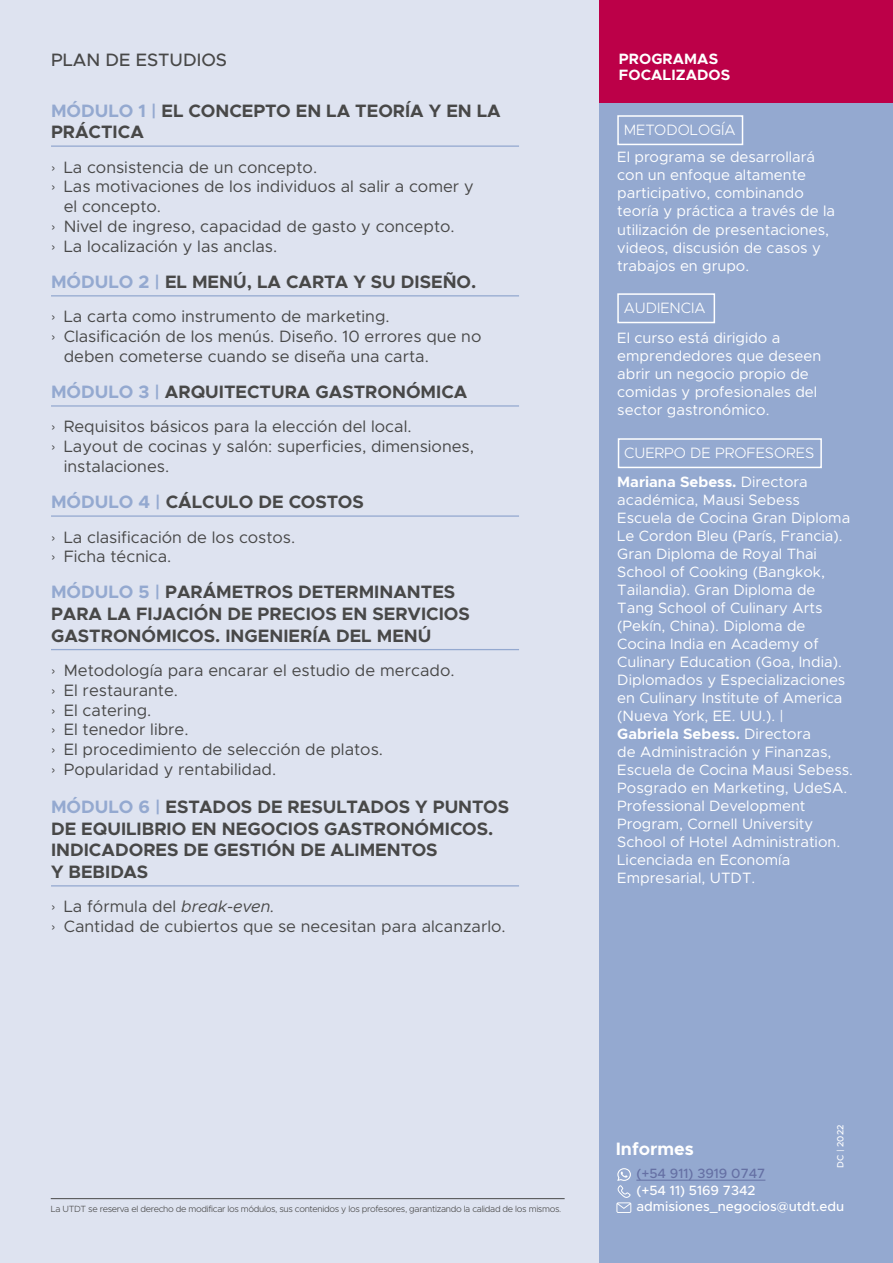
<style>
.page{position:relative;width:893px;height:1263px;background:#fff}
.page>*{position:absolute;margin:0;border:0;box-sizing:border-box;transform-origin:0 0}
.t1{font:700 18px/21.6px "Metropolis";color:#484848}
.t2{font:500 18px "Metropolis";color:#484848}
.t3{font:700 18px "Metropolis";color:#fff}
.t4{font:16.5px/19.8px "Metropolis";color:#484848}
.t5{font:15px/18px "Metropolis";color:#fff}
.t6{font:300 15px "Metropolis";color:#fff}
.t7{font:700 15px/16.5px "Metropolis";letter-spacing:.005em;color:#fff}
.t8{font:500 13.5px/16.2px "Metropolis";color:#fff}
.t9{font:500 13.5px "Metropolis";color:#6570a4}
.t10{font:300 9px "Metropolis";letter-spacing:-.035em;color:#484848}
.t11{font:500 9px "Metropolis";color:#fff}
.s1{color:#94a9d0}
.s2{font-family:"Helvetica Neue LT Std";font-weight:300}
.s3{font-style:italic}
.s4{font-weight:700}
</style>
<div class="page">
<div style="left:0;top:0;width:779px;height:1263px;background:#dee3f0"></div>
<div style="left:600px;top:0;width:293px;height:1263px;background:#94a9d0"></div>
<div style="left:600px;top:0;width:293px;height:102px;background:#bc0048"></div>
<div style="left:617px;top:115px;width:126px;height:30px;background:#94a9d0;border:2px solid #fff"></div>
<hr style="left:51px;top:145px;width:468px;height:2px;background:#94a9d0">
<hr style="left:51px;top:295px;width:468px;height:1px;background:#94a9d0">
<hr style="left:51px;top:405px;width:468px;height:2px;background:#94a9d0">
<hr style="left:51px;top:515px;width:468px;height:2px;background:#94a9d0">
<hr style="left:51px;top:649px;width:468px;height:1px;background:#94a9d0">
<hr style="left:51px;top:885px;width:468px;height:1px;background:#94a9d0">
<hr style="left:51px;top:1198px;width:514px;height:1px;background:#484848">
<div style="left:617px;top:293px;width:98px;height:30px;background:#94a9d0;border:2px solid #fff"></div>
<div style="left:618px;top:438px;width:204px;height:30px;background:#94a9d0;border:2px solid #fff"></div>
<svg style="left:616px;top:1168px;width:15px;height:45px"></svg>
<hr style="left:636px;top:1180px;width:129px;height:1px;background:#6570a4">
<p class="t2" style="left:51px;top:49px;width:178px">PLAN DE ESTUDIOS</p>
<p class="t7" style="left:619px;top:50px;width:113px">PROGRAMAS<br>FOCALIZADOS</p>
<p class="t1" style="left:51px;top:100px;width:451px"><span class="s1">MÓDULO 1 |</span> EL CONCEPTO EN LA TEORÍA Y EN LA<br>PRÁCTICA</p>
<p class="t4" style="left:51px;top:157px;width:268px"><span class="s2">›</span> La consistencia de un concepto.</p>
<p class="t4" style="left:51px;top:177px;width:424px"><span class="s2">›</span> Las motivaciones de los individuos al salir a comer y</p>
<p class="t4" style="left:64px;top:197px;width:99px">el concepto.</p>
<p class="t4" style="left:51px;top:216px;width:405px"><span class="s2">›</span> Nivel de ingreso, capacidad de gasto y concepto.</p>
<p class="t4" style="left:51px;top:236px;width:228px"><span class="s2">›</span> La localización y las anclas.</p>
<p class="t1" style="left:51px;top:271px;width:427px"><span class="s1">MÓDULO 2 |</span> EL MENÚ, LA CARTA Y SU DISEÑO.</p>
<p class="t4" style="left:51px;top:307px;width:340px"><span class="s2">›</span> La carta como instrumento de marketing.</p>
<p class="t4" style="left:51px;top:326px;width:432px"><span class="s2">›</span> Clasificación de los menús. Diseño. 10 errores que no</p>
<p class="t4" style="left:64px;top:346px;width:367px">deben cometerse cuando se diseña una carta.</p>
<p class="t1" style="left:51px;top:381px;width:418px"><span class="s1">MÓDULO 3 |</span> ARQUITECTURA GASTRONÓMICA</p>
<p class="t4" style="left:51px;top:417px;width:362px"><span class="s2">›</span> Requisitos básicos para la elección del local.</p>
<p class="t4" style="left:51px;top:437px;width:425px"><span class="s2">›</span> Layout de cocinas y salón: superficies, dimensiones,</p>
<p class="t4" style="left:64px;top:456px;width:107px">instalaciones.</p>
<p class="t1" style="left:51px;top:491px;width:314px"><span class="s1">MÓDULO 4 |</span> CÁLCULO DE COSTOS</p>
<p class="t4" style="left:51px;top:527px;width:246px"><span class="s2">›</span> La clasificación de los costos. <span class="s2">›</span> Ficha técnica.</p>
<p class="t1" style="left:51px;top:581px;width:420px"><span class="s1">MÓDULO 5 |</span> PARÁMETROS DETERMINANTES<br>PARA LA FIJACIÓN DE PRECIOS EN SERVICIOS<br>GASTRONÓMICOS. INGENIERÍA DEL MENÚ</p>
<p class="t4" style="left:51px;top:660px;width:405px"><span class="s2">›</span> Metodología para encarar el estudio de mercado. <span class="s2">›</span> El restaurante.<br><span class="s2">›</span> El catering.<br><span class="s2">›</span> El tenedor libre.<br><span class="s2">›</span> El procedimiento de selección de platos.<br><span class="s2">›</span> Popularidad y rentabilidad.</p>
<p class="t1" style="left:51px;top:796px;width:460px"><span class="s1">MÓDULO 6 |</span> ESTADOS DE RESULTADOS Y PUNTOS<br>DE EQUILIBRIO EN NEGOCIOS GASTRONÓMICOS.<br>INDICADORES DE GESTIÓN DE ALIMENTOS<br>Y BEBIDAS</p>
<p class="t4" style="left:51px;top:897px;width:456px"><span class="s2">›</span> La fórmula del <span class="s3">break-even.<br></span><span class="s2">›</span> Cantidad de cubiertos que se necesitan para alcanzarlo.</p>
<p class="t6" style="left:624px;top:121px;width:114px">METODOLOGÍA</p>
<p class="t5" style="left:617px;top:148px;width:219px">El programa se desarrollará con un enfoque altamente participativo, combinando teoría y práctica a través de la utilización de presentaciones, videos, discusión de casos y trabajos en grupo.</p>
<p class="t6" style="left:624px;top:299px;width:83px">AUDIENCIA</p>
<p class="t5" style="left:617px;top:328px;width:205px">El curso está dirigido a emprendedores que deseen abrir un negocio propio de comidas y profesionales del sector gastronómico.</p>
<p class="t6" style="left:624px;top:444px;width:191px">CUERPO DE PROFESORES</p>
<p class="t5" style="left:617px;top:472px;width:237px"><span class="s4">Mariana Sebess.</span> Directora académica, Mausi Sebess<br>Escuela de Cocina Gran Diploma<br>Le Cordon Bleu (París, Francia).<br>Gran Diploma de Royal Thai<br>School of Cooking (Bangkok,<br>Tailandia). Gran Diploma de<br>Tang School of Culinary Arts (Pekín, China). Diploma de<br>Cocina India en Academy of<br>Culinary Education (Goa, India).<br>Diplomados y Especializaciones en Culinary Institute of America (Nueva York, EE. UU.). |<br><span class="s4">Gabriela Sebess.</span> Directora<br>de Administración y Finanzas,<br>Escuela de Cocina Mausi Sebess.<br>Posgrado en Marketing, UdeSA.<br>Professional Development<br>Program, Cornell University<br>School of Hotel Administration.<br>Licenciada en Economía<br>Empresarial, UTDT.</p>
<p class="t10" style="left:51px;top:1203px;width:512px">La UTDT se reserva el derecho de modificar los módulos, sus contenidos y los profesores, garantizando la calidad de los mismos.</p>
<p class="t3" style="left:616px;top:1137px;width:80px">Informes</p>
<p class="t11" style="left:835px;top:1167px;width:45px;rotate:-90deg">DC | 2022</p>
<p class="t9" style="left:636px;top:1165px;width:130px">(+54 911) 3919 0747</p>
<p class="t8" style="left:636px;top:1182px;width:209px">(+54 11) 5169 7342 admisiones_negocios@utdt.edu</p>
</div>
